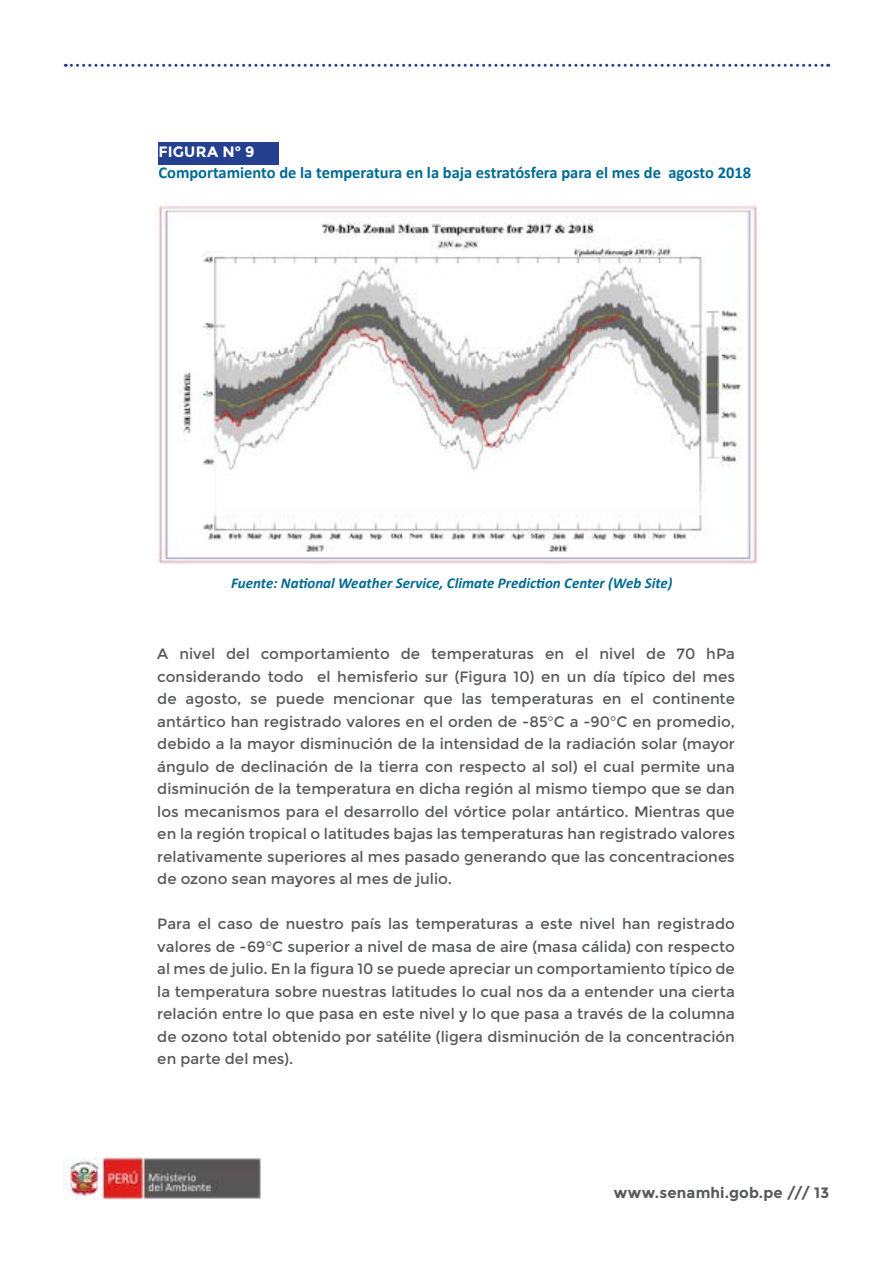
<style>
.page{position:relative;width:893px;height:1263px;background:#fff}
.page>*{position:absolute;margin:0;border:0;box-sizing:border-box;transform-origin:0 0}
.t1{font:700 16.5px "Calibri";color:#006b94}
.t2{font:15px/22.5px "Montserrat";color:#58595b;text-align:justify}
.t3{font:italic 700 15px "Calibri";color:#006b94}
.t4{font:700 15px "Montserrat";letter-spacing:.01em;color:#58595b}
.t5{font:700 15px "Montserrat";color:#fff}
</style>
<div class="page">
<svg style="left:65px;top:64px;width:764px;height:3px"></svg>
<img style="left:64px;top:1157px;width:197px;height:42px">
<img style="left:158px;top:203px;width:601px;height:361px">
<div style="left:158px;top:142px;width:121px;height:23px;background:#25408f"></div>
<p class="t5" style="left:158px;top:143px;width:98px">FIGURA N° 9</p>
<p class="t1" style="left:158px;top:161px;width:594px">Comportamiento de la temperatura en la baja estratósfera para el mes de agosto 2018</p>
<p class="t3" style="left:231px;top:573px;width:443px">Fuente: National Weather Service, Climate Prediction Center (Web Site)</p>
<p class="t2" style="left:157px;top:643px;width:579px">A nivel del comportamiento de temperaturas en el nivel de 70 hPa considerando todo el hemisferio sur (Figura 10) en un día típico del mes de agosto, se puede mencionar que las temperaturas en el continente antártico han registrado valores en el orden de -85°C a -90°C en promedio, debido a la mayor disminución de la intensidad de la radiación solar (mayor ángulo de declinación de la tierra con respecto al sol) el cual permite una disminución de la temperatura en dicha región al mismo tiempo que se dan los mecanismos para el desarrollo del vórtice polar antártico. Mientras que en la región tropical o latitudes bajas las temperaturas han registrado valores relativamente superiores al mes pasado generando que las concentraciones de ozono sean mayores al mes de julio.</p>
<p class="t2" style="left:157px;top:913px;width:579px">Para el caso de nuestro país las temperaturas a este nivel han registrado valores de -69°C superior a nivel de masa de aire (masa cálida) con respecto al mes de julio. En la figura 10 se puede apreciar un comportamiento típico de la temperatura sobre nuestras latitudes lo cual nos da a entender una cierta relación entre lo que pasa en este nivel y lo que pasa a través de la columna de ozono total obtenido por satélite (ligera disminución de la concentración en parte del mes).</p>
<p class="t4" style="left:614px;top:1184px;width:217px">www.senamhi.gob.pe /// 13</p>
</div>
